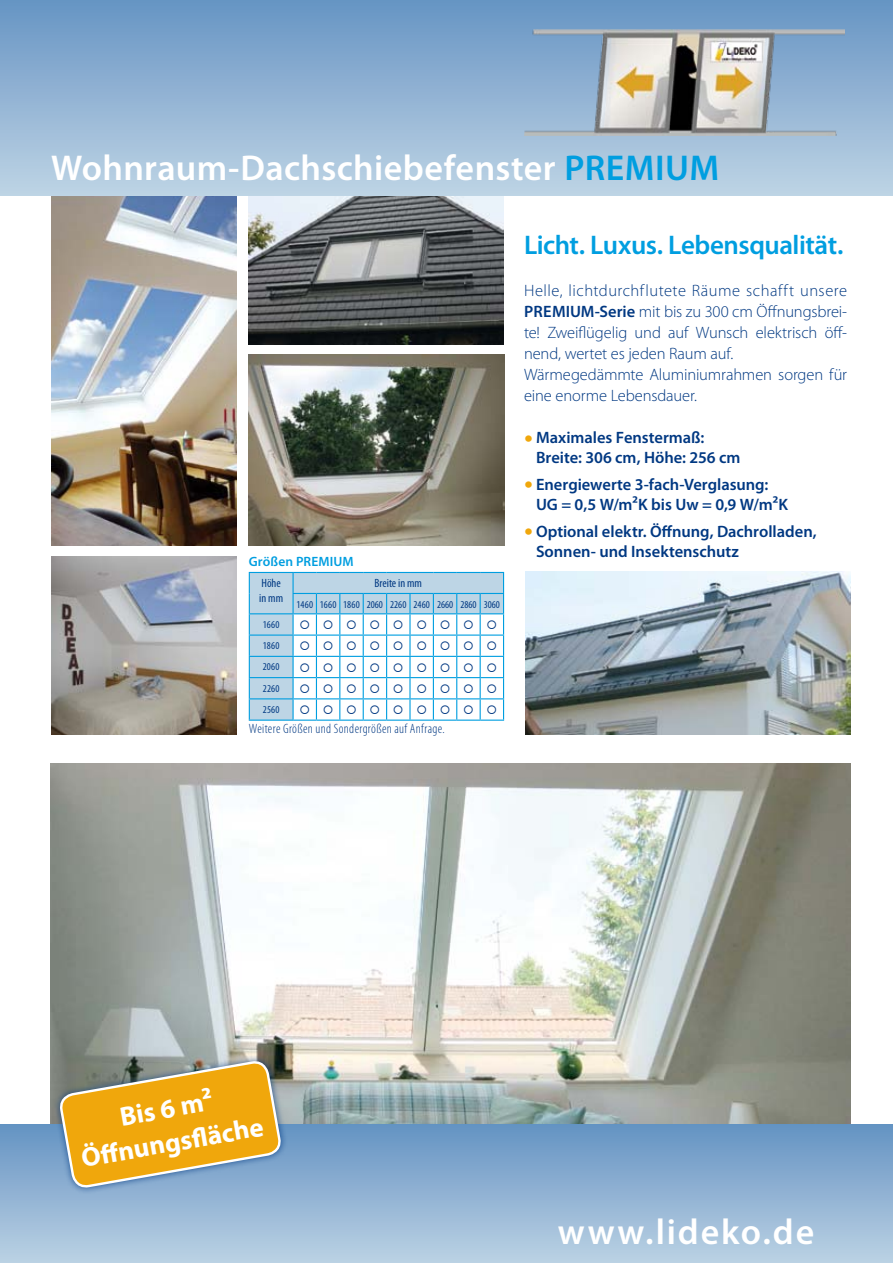
<style>
.page{position:relative;width:893px;height:1263px;background:#fff}
.page>*{position:absolute;margin:0;border:0;box-sizing:border-box;transform-origin:0 0}
.t1{font:600 36px "Myriad Pro";letter-spacing:.01em;color:#fff}
.t2{font:600 36px "Myriad Pro";letter-spacing:.055em;color:#fff}
.t3{font:600 27px "Myriad Pro";letter-spacing:-.02em;color:#009ee0}
.t4{font:700 27px/34.2px "Myriad Pro";color:#fff;text-align:center}
.t5{font:300 16.5px/21px "Myriad Pro";letter-spacing:-.005em;color:#003882}
.t6{font:600 16.5px/19.8px "Myriad Pro";color:#003882}
.t7{font:300 condensed 13.5px "Myriad Pro";letter-spacing:.025em;color:#003882}
.t8{font:600 13.5px "Myriad Pro";letter-spacing:.01em;color:#009ee0}
.t9{font:12px "Wingdings";color:#003882}
.t10{font:condensed 12px/14.4px "Myriad Pro";color:#003882}
.t11{font:condensed 10.5px "Myriad Pro";color:#003882}
.s1{color:#009ee0}
.s2{font-weight:600}
.s3{font-weight:300;font-size:36px;color:#f0a70c}
</style>
<div class="page">
<img style="left:249px;top:196px;width:255px;height:148px">
<img style="left:50px;top:763px;width:800px;height:361px">
<div style="left:0;top:1124px;width:893px;height:139px;background:linear-gradient(to bottom,#6493c3,#bcd2e4)"></div>
<img style="left:51px;top:196px;width:185px;height:349px">
<div style="left:0;top:0;width:893px;height:196px;background:linear-gradient(to bottom,#6794c3,#bed4e5)"></div>
<img style="left:524px;top:29px;width:320px;height:107px">
<div style="left:53px;top:1054px;width:234px;height:140px;background:#003882;opacity:.75"></div>
<svg style="left:59px;top:1046px;width:223px;height:157px;background:#c2a559"></svg>
<svg style="left:249px;top:572px;width:255px;height:147px"></svg>
<hr style="left:249px;top:719px;width:44px;height:2px;background:#009ee0">
<hr style="left:293px;top:719px;width:23px;height:2px;background:#009ee0">
<hr style="left:316px;top:719px;width:24px;height:2px;background:#009ee0">
<hr style="left:340px;top:719px;width:23px;height:2px;background:#009ee0">
<hr style="left:363px;top:719px;width:24px;height:2px;background:#009ee0">
<hr style="left:387px;top:719px;width:23px;height:2px;background:#009ee0">
<hr style="left:410px;top:719px;width:23px;height:2px;background:#009ee0">
<hr style="left:433px;top:719px;width:24px;height:2px;background:#009ee0">
<hr style="left:457px;top:719px;width:23px;height:2px;background:#009ee0">
<hr style="left:480px;top:719px;width:24px;height:2px;background:#009ee0">
<img style="left:51px;top:556px;width:185px;height:178px">
<img style="left:525px;top:571px;width:325px;height:163px">
<img style="left:249px;top:354px;width:255px;height:191px">
<h1 class="t1" style="left:51px;top:145px;width:670px">Wohnraum-Dachschiebefenster <span class="s1">PREMIUM</span></h1>
<p class="t8" style="left:249px;top:553px;width:106px">Größen PREMIUM</p>
<p class="t10" style="left:259px;top:576px;width:25px">Höhe in mm</p>
<p class="t10" style="left:375px;top:576px;width:49px">Breite in mm</p>
<p class="t11" style="left:296px;top:598px;width:205px">1460 1660 1860 2060 2260 2460 2660 2860 3060</p>
<p class="t11" style="left:263px;top:618px;width:18px">1660</p>
<p class="t9" style="left:299px;top:618px;width:199px">○○○○○○○○○</p>
<p class="t11" style="left:263px;top:639px;width:18px">1860</p>
<p class="t9" style="left:299px;top:639px;width:199px">○○○○○○○○○</p>
<p class="t11" style="left:263px;top:660px;width:18px">2060</p>
<p class="t9" style="left:299px;top:661px;width:199px">○○○○○○○○○</p>
<p class="t11" style="left:263px;top:682px;width:18px">2260</p>
<p class="t9" style="left:299px;top:682px;width:199px">○○○○○○○○○</p>
<p class="t11" style="left:263px;top:703px;width:18px">2560</p>
<p class="t9" style="left:299px;top:703px;width:199px">○○○○○○○○○</p>
<p class="t7" style="left:249px;top:721px;width:198px">Weitere Größen und Sondergrößen auf Anfrage.</p>
<h2 class="t3" style="left:524px;top:227px;width:321px">Licht. Luxus. Lebensqualität.</h2>
<p class="t5" style="left:524px;top:280px;width:325px">Helle, lichtdurchflutete Räume schafft unsere <span class="s2">PREMIUM-Serie</span> mit bis zu 300 cm Öffnungsbrei&shy;te! Zweiflügelig und auf Wunsch elektrisch öff&shy;nend, wertet es jeden Raum auf.<br>Wärmegedämmte Aluminiumrahmen sorgen für eine enorme Lebensdauer.</p>
<p class="t6" style="left:536px;top:427px;width:206px;text-indent:-12px"><span class="s3">•</span> Maximales Fenstermaß:<br>Breite: 306 cm, Höhe: 256 cm</p>
<p class="t6" style="left:536px;top:474px;width:253px;text-indent:-12px"><span class="s3">•</span> Energiewerte 3-fach-Verglasung:<br>UG = 0,5 W/m²K bis Uw = 0,9 W/m²K</p>
<p class="t6" style="left:536px;top:521px;width:282px;text-indent:-12px"><span class="s3">•</span> Optional elektr. Öffnung, Dachrolladen,<br>Sonnen- und Insektenschutz</p>
<h2 class="t4" style="left:72px;top:1107px;width:186px;rotate:-10deg">Bis 6 m²<br>Öff nungsfl äche</h2>
<h1 class="t2" style="left:558px;top:1208px;width:258px">www.lideko.de</h1>
</div>
